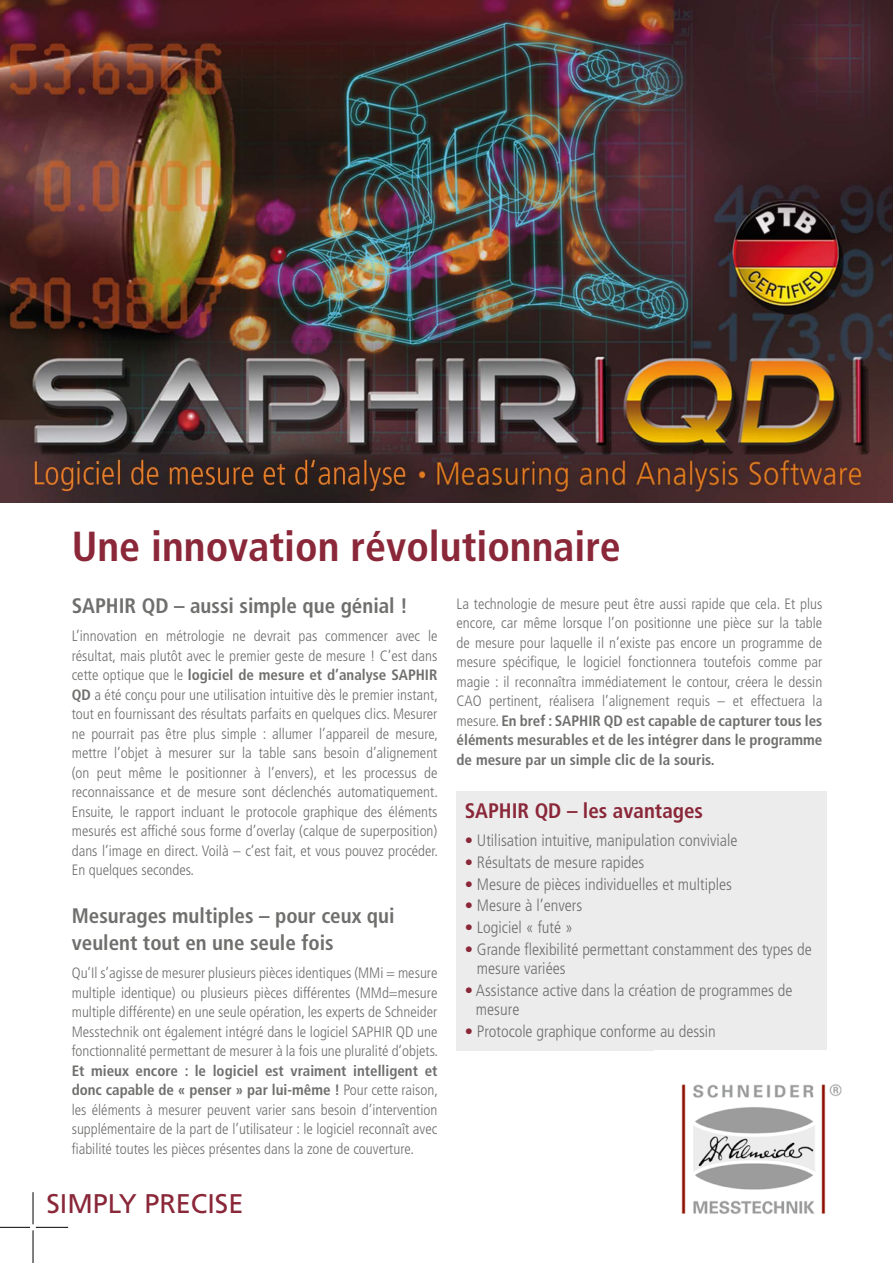
<style>
.page{position:relative;width:893px;height:1263px;background:#fff}
.page>*{position:absolute;margin:0;border:0;box-sizing:border-box;transform-origin:0 0}
.t1{font:700 condensed 42px "Frutiger";color:#8a2738}
.t2{font:27px "Frutiger";color:#8a2738}
.t3{font:700 condensed 21px/27px "Frutiger";color:#6f6f6e}
.t4{font:700 condensed 21px "Frutiger";color:#8a2738}
.t5{font:300 condensed 16.5px/19.5px "Frutiger";color:#6f6f6e}
.t6{font:300 condensed 15px/19.5px "Frutiger";color:#6f6f6e;text-align:justify}
.s1{font-weight:700}
.s2{color:#8a2738}
</style>
<div class="page">
<div style="left:457px;top:791px;width:370px;height:259px;background:#ececed"></div>
<img style="left:681px;top:1084px;width:161px;height:130px">
<hr style="left:33px;top:1192px;width:1px;height:32px;background:#000">
<hr style="left:36px;top:1227px;width:32px;height:1px;background:#000">
<hr style="left:0;top:1227px;width:30px;height:1px;background:#000">
<hr style="left:33px;top:1230px;width:1px;height:33px;background:#000">
<img style="left:0;top:0;width:893px;height:502px">
<h1 class="t1" style="left:72px;top:521px;width:551px">Une innovation révolutionnaire</h1>
<h3 class="t3" style="left:72px;top:592px;width:338px">SAPHIR QD – aussi simple que génial !</h3>
<p class="t6" style="left:72px;top:626px;width:368px">L’innovation en métrologie ne devrait pas commencer avec le résultat, mais plutôt avec le premier geste de mesure ! C’est dans cette optique que le <span class="s1">logiciel de mesure et d’analyse SAPHIR QD</span> a été conçu pour une utilisation intuitive dès le premier instant, tout en fournissant des résultats parfaits en quelques clics. Mesurer ne pourrait pas être plus simple : allumer l’appareil de mesure, mettre l’objet à mesurer sur la table sans besoin d’alignement (on peut même le positionner à l’envers), et les processus de reconnaissance et de mesure sont déclenchés automatiquement.<br>Ensuite, le rapport incluant le protocole graphique des éléments mesurés est affiché sous forme d’overlay (calque de superposition) dans l’image en direct. Voilà – c’est fait, et vous pouvez procéder.<br>En quelques secondes.</p>
<h3 class="t3" style="left:72px;top:902px;width:324px">Mesurages multiples – pour ceux qui veulent tout en une seule fois</h3>
<p class="t6" style="left:72px;top:963px;width:368px">Qu’Il s’agisse de mesurer plusieurs pièces identiques (MMi = mesure multiple identique) ou plusieurs pièces différentes (MMd=mesure multiple différente) en une seule opération, les experts de Schneider Messtechnik ont également intégré dans le logiciel SAPHIR QD une fonctionnalité permettant de mesurer à la fois une pluralité d’objets.</p>
<p class="t6" style="left:72px;top:1061px;width:368px"><span class="s1">Et mieux encore : le logiciel est vraiment intelligent et donc capable de « penser » par lui-même !</span> Pour cette raison, les éléments à mesurer peuvent varier sans besoin d’intervention supplémentaire de la part de l’utilisateur : le logiciel reconnaît avec fiabilité toutes les pièces présentes dans la zone de couverture.</p>
<h2 class="t2" style="left:46px;top:1188px;width:199px">SIMPLY PRECISE</h2>
<p class="t6" style="left:457px;top:594px;width:367px">La technologie de mesure peut être aussi rapide que cela. Et plus encore, car même lorsque l’on positionne une pièce sur la table de mesure pour laquelle il n’existe pas encore un programme de mesure spécifique, le logiciel fonctionnera toutefois comme par magie : il reconnaîtra immédiatement le contour, créera le dessin CAO pertinent, réalisera l’alignement requis – et effectuera la mesure. <span class="s1">En bref : SAPHIR QD est capable de capturer tous les éléments mesurables et de les intégrer dans le programme de mesure par un simple clic de la souris.</span></p>
<h3 class="t4" style="left:465px;top:799px;width:240px">SAPHIR QD – les avantages</h3>
<p class="t5" style="left:465px;top:831px;width:274px"><span class="s2">•</span> Utilisation intuitive, manipulation conviviale</p>
<p class="t5" style="left:465px;top:853px;width:181px"><span class="s2">•</span> Résultats de mesure rapides</p>
<p class="t5" style="left:465px;top:874px;width:269px"><span class="s2">•</span> Mesure de pièces individuelles et multiples</p>
<p class="t5" style="left:465px;top:896px;width:119px"><span class="s2">•</span> Mesure à l’envers</p>
<p class="t5" style="left:465px;top:918px;width:110px"><span class="s2">•</span> Logiciel « futé »</p>
<p class="t5" style="left:477px;top:939px;width:336px;text-indent:-12px"><span class="s2">•</span> Grande flexibilité permettant constamment des types de mesure variées</p>
<p class="t5" style="left:476px;top:980px;width:318px;text-indent:-11px"><span class="s2">•</span> Assistance active dans la création de programmes de mesure</p>
<p class="t5" style="left:465px;top:1022px;width:253px"><span class="s2">•</span> Protocole graphique conforme au dessin</p>
</div>
